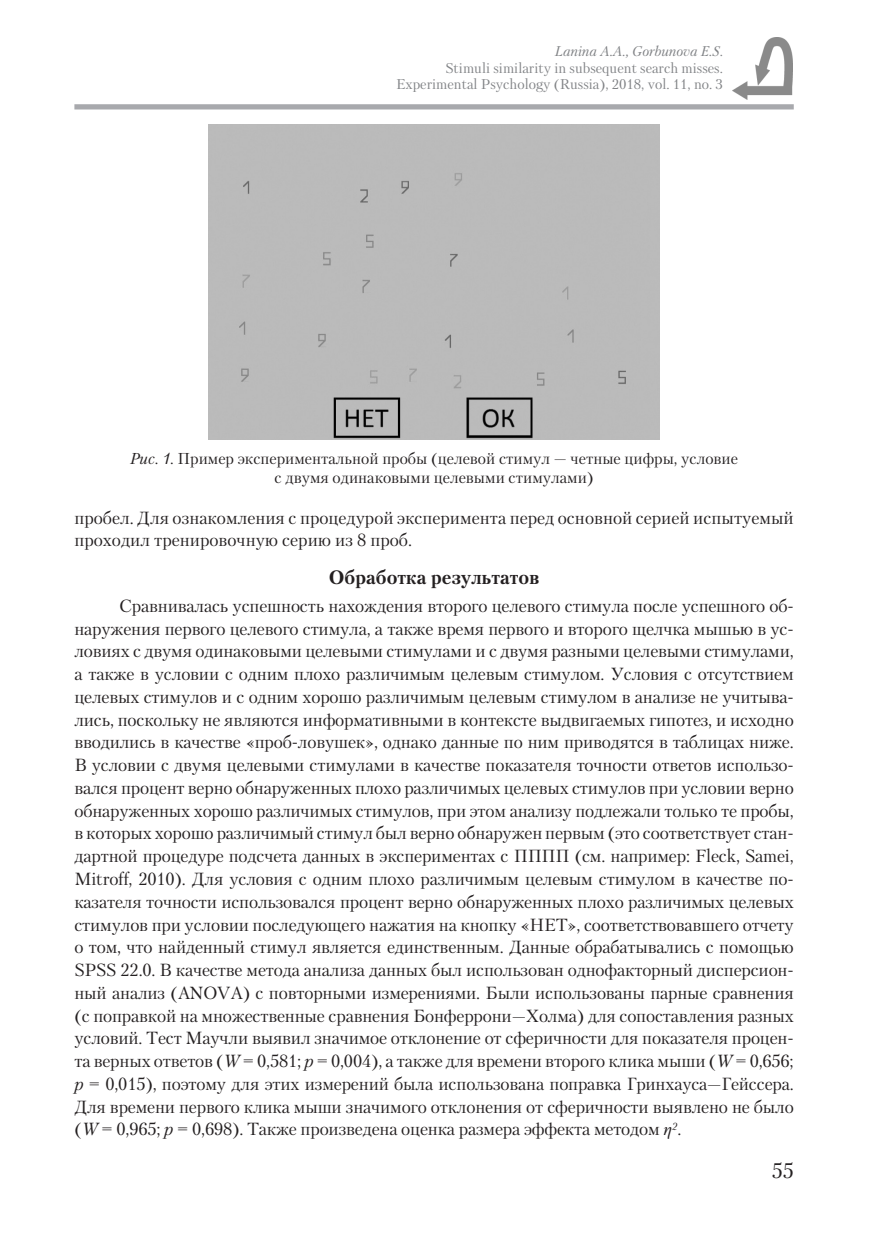
<style>
.page{position:relative;width:893px;height:1241px;background:#fff}
.page>*{position:absolute;margin:0;border:0;box-sizing:border-box;transform-origin:0 0}
.t1{font:21px "Petersburg C";color:#231f20}
.Подзаголовок{font:700 19.25px "Petersburg C";color:#231f20}
.Текстовый_стиль{font:17.5px/22.8px "Petersburg C";color:#231f20}
.Текстовый_стиль-2{font:15.75px/19.2px "Petersburg C";color:#231f20;text-align:center}
.Подзаголовок-2{font:14px "Petersburg C";color:#808285}
.Подзаголовок-3{font:italic 14px "Petersburg C";color:#808285}
.s1{font-style:italic}
.s2{font-family:"Times New Roman";font-style:italic}
</style>
<div class="page">
<div style="left:74px;top:104px;width:720px;height:5px;background:#a8a9ad"></div>
<div style="left:208px;top:124px;width:452px;height:315px;background:#bbb"></div>
<img style="left:733px;top:38px;width:59px;height:61px">
<p class="Подзаголовок-3" style="left:555px;top:43px;width:169px">Lanina A.A., Gorbunova E.S.</p>
<p class="Подзаголовок-2" style="left:445px;top:59px;width:279px">Stimuli similarity in subsequent search misses.</p>
<p class="Подзаголовок-2" style="left:396px;top:76px;width:328px">Experimental Psychology (Russia), 2018, vol. 11, no. 3</p>
<p class="Текстовый_стиль-2" style="left:130px;top:448px;width:609px"><span class="s1">Рис. 1.</span> Пример экспериментальной пробы (целевой стимул — четные цифры, условие с двумя одинаковыми целевыми стимулами)</p>
<p class="Текстовый_стиль" style="left:74px;top:506px;width:721px">пробел. Для ознакомления с процедурой эксперимента перед основной серией испытуемый проходил тренировочную серию из 8 проб.</p>
<p class="Подзаголовок" style="left:329px;top:566px;width:212px">Обработка результатов</p>
<p class="Текстовый_стиль" style="left:74px;top:594px;width:721px;text-align:justify;text-indent:45px">Сравнивалась успешность нахождения второго целевого стимула после успешного об&shy;наружения первого целевого стимула, а также время первого и второго щелчка мышью в ус&shy;ловиях с двумя одинаковыми целевыми стимулами и с двумя разными целевыми стимулами, а также в условии с одним плохо различимым целевым стимулом. Условия с отсутствием целевых стимулов и с одним хорошо различимым целевым стимулом в анализе не учитыва&shy;лись, поскольку не являются информативными в контексте выдвигаемых гипотез, и исходно вводились в качестве «проб-ловушек», однако данные по ним приводятся в таблицах ниже.<br>В условии с двумя целевыми стимулами в качестве показателя точности ответов использо&shy;вался процент верно обнаруженных плохо различимых целевых стимулов при условии верно обнаруженных хорошо различимых стимулов, при этом анализу подлежали только те пробы, в которых хорошо различимый стимул был верно обнаружен первым (это соответствует стан&shy;дартной процедуре подсчета данных в экспериментах с ПППП (см. например: Fleck, Samei, Mitroff, 2010). Для условия с одним плохо различимым целевым стимулом в качестве по&shy;казателя точности использовался процент верно обнаруженных плохо различимых целевых стимулов при условии последующего нажатия на кнопку «НЕТ», соответствовавшего отчету о том, что найденный стимул является единственным. Данные обрабатывались с помощью SPSS 22.0. В качестве метода анализа данных был использован однофакторный дисперсион&shy;ный анализ (ANOVA) с повторными измерениями. Были использованы парные сравнения (с поправкой на множественные сравнения Бонферрони—Холма) для сопоставления разных условий. Тест Маучли выявил значимое отклонение от сферичности для показателя процен&shy;та верных ответов (<span class="s1">W</span> = 0,581; <span class="s1">p</span> = 0,004), а также для времени второго клика мыши (<span class="s1">W</span> = 0,656; <span class="s1">p</span> = 0,015), поэтому для этих измерений была использована поправка Гринхауса—Гейссера.<br>Для времени первого клика мыши значимого отклонения от сферичности выявлено не было (<span class="s1">W</span> = 0,965; <span class="s1">p</span> = 0,698). Также произведена оценка размера эффекта методом <span class="s2">η</span><sup>2</sup>.</p>
<p class="t1" style="left:772px;top:1157px;width:24px">55</p>
</div>
